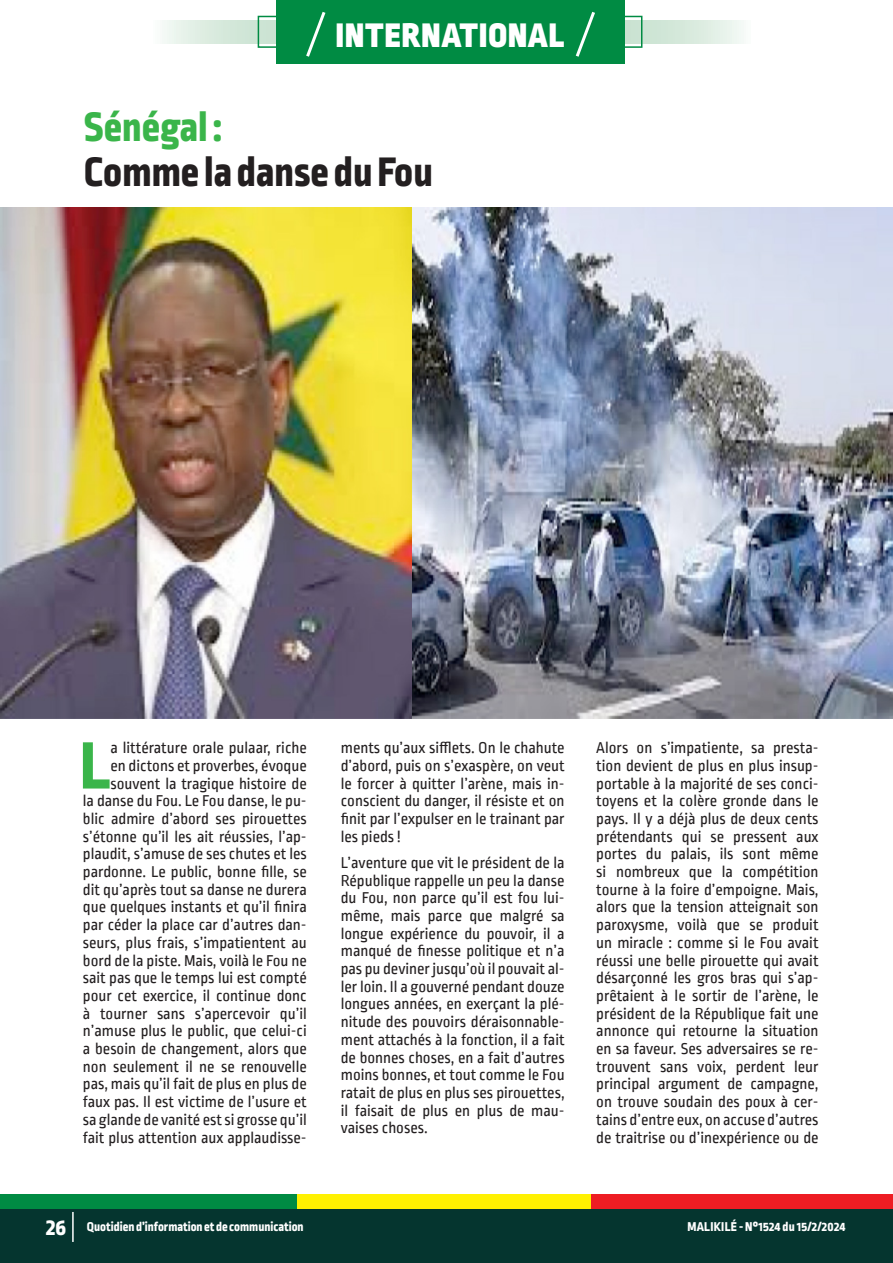
<style>
.page{position:relative;width:893px;height:1263px;background:#fff}
.page>*{position:absolute;margin:0;border:0;box-sizing:border-box;transform-origin:0 0}
.t1{font:800 70.5px "Ropa Sans Pro";color:#3ab54a}
.t2{font:800 43.5px "Ropa Sans Pro";color:#231f20}
.t3{font:800 43.5px "Ropa Sans Pro";color:#3ab54a}
.t4{font:900 36px "Ropa Sans Pro";letter-spacing:.03em;color:#fff}
.t5{font:16.5px/17.7px "Ropa Sans PTT";color:#231f20;text-align:justify}
.t6{font:800 13.5px "Ropa Sans Pro";color:#fff}
.t7{font:800 13.5px "Ropa Sans Pro";letter-spacing:.02em;color:#fff}
.s1{font-size:24px}
</style>
<div class="page">
<div style="left:0;top:1195px;width:297px;height:17px;background:#008b43"></div>
<div style="left:297px;top:1195px;width:297px;height:17px;background:#fff101"></div>
<div style="left:592px;top:1195px;width:301px;height:17px;background:#ee1d23"></div>
<div style="left:0;top:1209px;width:893px;height:54px;background:#05352f"></div>
<hr style="left:72px;top:1212px;width:2px;height:30px;background:#fff">
<svg style="left:162px;top:20px;width:582px;height:23px;background:#d8eadd"></svg>
<div style="left:258px;top:16px;width:384px;height:32px;border:2px solid #008b43"></div>
<div style="left:276px;top:0;width:348px;height:64px;background:#008b43"></div>
<svg style="left:306px;top:11px;width:20px;height:46px"></svg>
<svg style="left:575px;top:11px;width:20px;height:46px"></svg>
<img style="left:0;top:208px;width:412px;height:511px">
<img style="left:412px;top:208px;width:481px;height:511px">
<p class="t4" style="left:336px;top:13px;width:230px">INTERNATIONAL</p>
<p class="t3" style="left:84px;top:102px;width:140px">Sénégal :</p>
<p class="t2" style="left:84px;top:147px;width:350px">Comme la danse du Fou</p>
<p class="t5" style="left:83px;top:740px;width:225px;text-align:right">a littérature orale pulaar, riche<br>en dictons et proverbes, évoque souvent la tragique histoire de<br>la danse du Fou. Le Fou danse, le pu&shy;blic admire d’abord ses pirouettes s’étonne qu’il les ait réussies, l’ap&shy;plaudit, s’amuse de ses chutes et les pardonne. Le public, bonne fille, se dit qu’après tout sa danse ne durera que quelques instants et qu’il finira par céder la place car d’autres dan&shy;seurs, plus frais, s’impatientent au bord de la piste. Mais, voilà le Fou ne sait pas que le temps lui est compté pour cet exercice, il continue donc à tourner sans s’apercevoir qu’il n’amuse plus le public, que celui-ci a besoin de changement, alors que non seulement il ne se renouvelle pas, mais qu’il fait de plus en plus de faux pas. Il est victime de l’usure et sa glande de vanité est si grosse qu’il fait plus attention aux applaudisse-</p>
<p class="t5" style="left:341px;top:740px;width:225px">ments qu’aux sifflets. On le chahute d’abord, puis on s’exaspère, on veut le forcer à quitter l’arène, mais in&shy;conscient du danger, il résiste et on finit par l’expulser en le trainant par les pieds !</p>
<p class="t1" style="left:80px;top:724px;width:32px">L</p>
<p class="t5" style="left:341px;top:855px;width:225px">L’aventure que vit le président de la République rappelle un peu la danse du Fou, non parce qu’il est fou lui&shy;même, mais parce que malgré sa longue expérience du pouvoir, il a manqué de finesse politique et n’a pas pu deviner jusqu’où il pouvait al&shy;ler loin. Il a gouverné pendant douze longues années, en exerçant la plé&shy;nitude des pouvoirs déraisonnable&shy;ment attachés à la fonction, il a fait de bonnes choses, en a fait d’autres moins bonnes, et tout comme le Fou ratait de plus en plus ses pirouettes, il faisait de plus en plus de mau&shy;vaises choses.</p>
<p class="t5" style="left:596px;top:740px;width:224px">Alors on s’impatiente, sa presta&shy;tion devient de plus en plus insup&shy;portable à la majorité de ses conci&shy;toyens et la colère gronde dans le pays. Il y a déjà plus de deux cents prétendants qui se pressent aux portes du palais, ils sont même si nombreux que la compétition tourne à la foire d’empoigne. Mais, alors que la tension atteignait son paroxysme, voilà que se produit un miracle : comme si le Fou avait réussi une belle pirouette qui avait désarçonné les gros bras qui s’ap&shy;prêtaient à le sortir de l’arène, le président de la République fait une annonce qui retourne la situation en sa faveur. Ses adversaires se re&shy;trouvent sans voix, perdent leur principal argument de campagne, on trouve soudain des poux à cer&shy;tains d’entre eux, on accuse d’autres de traitrise ou d’inexpérience ou de</p>
<p class="t6" style="left:46px;top:1219px;width:259px"><span class="s1">26</span> Quotidien d’information et de communication</p>
<p class="t7" style="left:687px;top:1219px;width:160px">MALIKILÉ - N°1524 du 15/2/2024</p>
</div>
